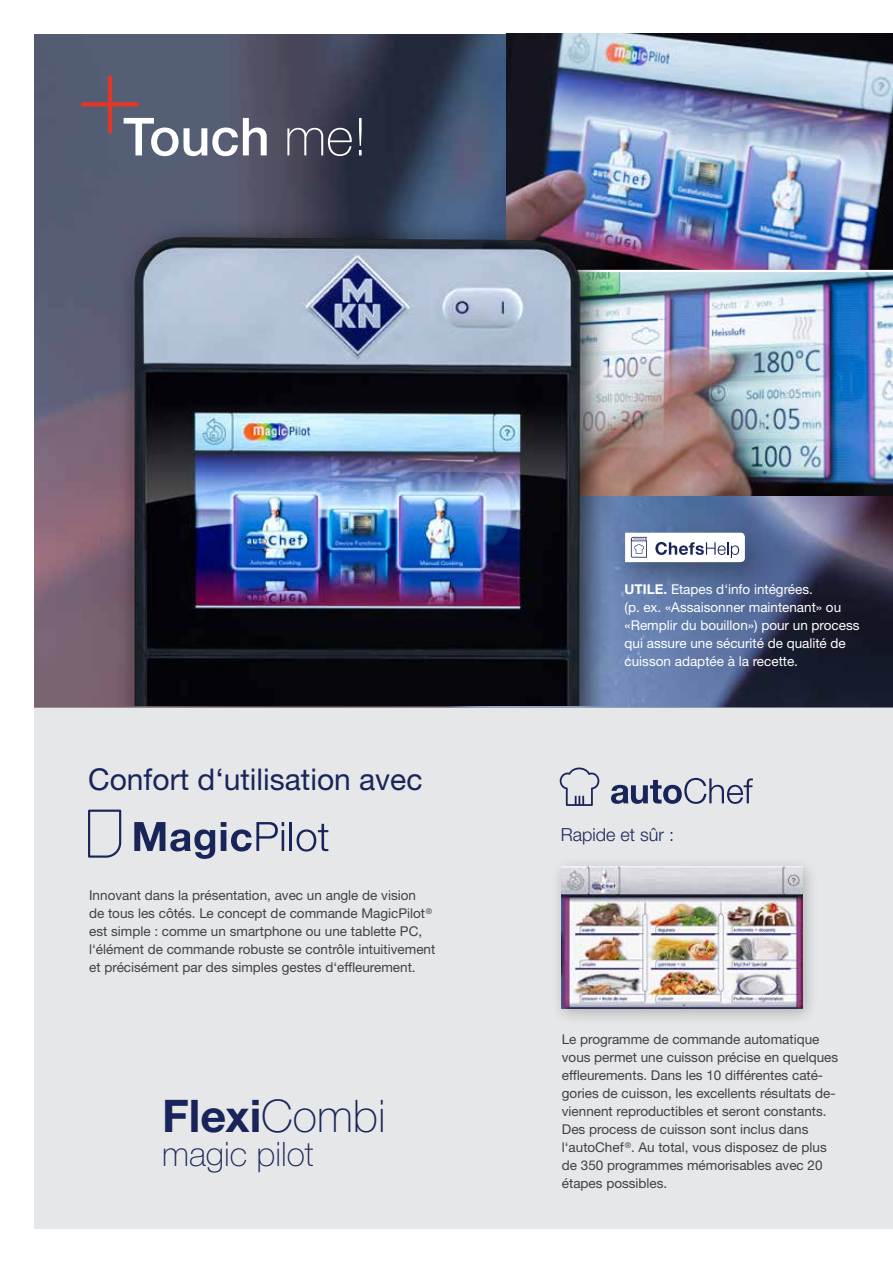
<style>
.page{position:relative;width:893px;height:1263px;background:#fff}
.page>*{position:absolute;margin:0;border:0;box-sizing:border-box;transform-origin:0 0}
.t1{font:500 52.5px "Helvetica Neue LTW1 G";color:#fff}
.t2{font:700 45px "Helvetica Neue LTW1 G";color:#19255a}
.t3{font:100 33.75px "Helvetica Neue LTW1 G";color:#19255a}
.t4{font:30px "Helvetica Neue LTW1 G";color:#19255a}
.t5{font:300 18px "Helvetica Neue LTW1 G";color:#19255a}
.t6{font:13.5px/18px "Helvetica Neue LTW1 G";color:#414042}
.t7{font:13.5px/18px "Helvetica Neue LTW1 G";color:#fff}
.s1{font-weight:100}
.s2{font-weight:700}
</style>
<div class="page">
<div style="left:34px;top:703px;width:859px;height:526px;background:#e6e7e8"></div>
<img style="left:34px;top:34px;width:859px;height:673px">
<img style="left:506px;top:34px;width:387px;height:236px">
<img style="left:622px;top:272px;width:271px;height:224px">
<hr style="left:506px;top:270px;width:387px;height:2px;background:#fff">
<svg style="left:81px;top:76px;width:58px;height:57px;background:#675869"></svg>
<div style="left:550px;top:855px;width:269px;height:171px;background:#000;opacity:.24"></div>
<img style="left:561px;top:867px;width:241px;height:142px">
<img style="left:69px;top:189px;width:553px;height:517px">
<svg style="left:134px;top:822px;width:81px;height:37px"></svg>
<svg style="left:221px;top:822px;width:63px;height:29px"></svg>
<hr style="left:282px;top:830px;width:2px;height:21px;background:#19255a">
<hr style="left:290px;top:822px;width:2px;height:29px;background:#19255a">
<svg style="left:297px;top:824px;width:31px;height:27px"></svg>
<svg style="left:88px;top:809px;width:34px;height:49px"></svg>
<svg style="left:560px;top:767px;width:39px;height:39px"></svg>
<svg style="left:611px;top:778px;width:142px;height:26px"></svg>
<div style="left:607px;top:520px;width:167px;height:77px;background:#000;opacity:.31"></div>
<svg style="left:625px;top:533px;width:120px;height:29px"></svg>
<h1 class="t1" style="left:123px;top:105px;width:245px">Touch <span class="s1">me!</span></h1>
<h3 class="t4" style="left:88px;top:760px;width:336px">Confort d‘utilisation avec</h3>
<p class="t6" style="left:89px;top:886px;width:348px">Innovant dans la présentation, avec un angle de vision<br>de tous les côtés. Le concept de commande MagicPilot<sup>® </sup>est simple : comme un smartphone ou une tablette PC, l‘élément de commande robuste se contrôle intuitivement et précisément par des simples gestes d‘effleurement.</p>
<h2 class="t2" style="left:162px;top:1088px;width:225px">Flexi<span class="s1">Combi</span></h2>
<h3 class="t3" style="left:162px;top:1133px;width:153px">magic pilot</h3>
<p class="t7" style="left:625px;top:580px;width:237px"><span class="s2">UTILE.</span> Etapes d‘info intégrées.<br>(p. ex. «Assaisonner maintenant» ou «Remplir du bouillon») pour un process qui assure une sécurité de qualité de cuisson adaptée à la recette.</p>
<h3 class="t5" style="left:561px;top:823px;width:115px">Rapide et sûr :</h3>
<p class="t6" style="left:562px;top:1030px;width:278px">Le programme de commande automatique vous permet une cuisson précise en quelques effleurements. Dans les 10 différentes caté&shy;gories de cuisson, les excellents résultats de&shy;viennent reproductibles et seront constants.<br>Des process de cuisson sont inclus dans l‘autoChef<sup>®</sup>. Au total, vous disposez de plus de 350 programmes mémorisables avec 20 étapes possibles.</p>
</div>
